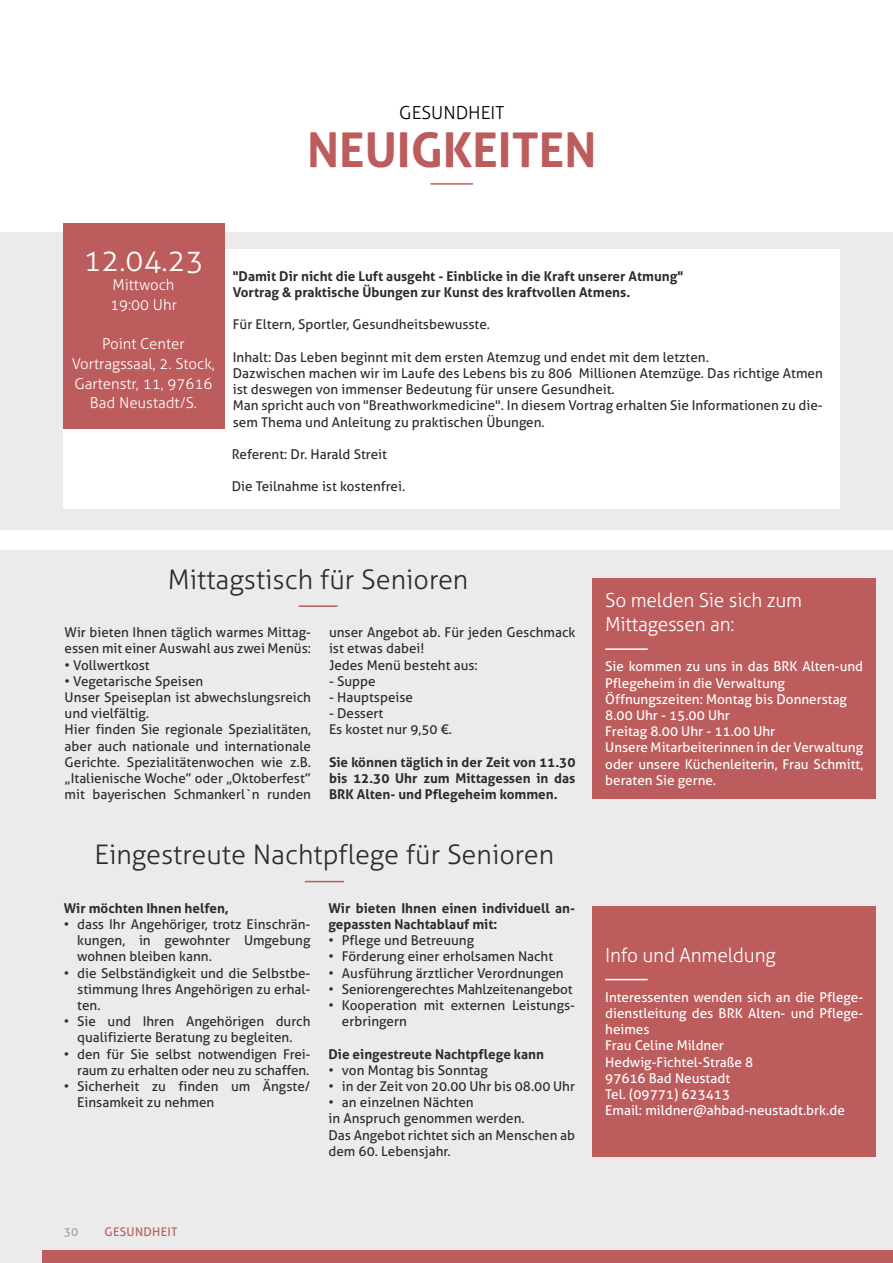
<style>
.page{position:relative;width:893px;height:1263px;background:#fff}
.page>*{position:absolute;margin:0;border:0;box-sizing:border-box;transform-origin:0 0}
.t1{font:700 48px "Aller";color:#bd5c5c}
.t2{font:300 30px "Aller";color:#fff}
.t3{font:300 27px "Aller";color:#2c2c2c}
.t4{font:300 19.5px/24px "Aller";letter-spacing:-.01em;color:#fff}
.t5{font:300 18px "Aller";color:#000}
.t6{font:300 15px/19.5px "Aller";color:#fff}
.t7{font:13.5px/16.2px "Aller";color:#2c2c2c}
.t8{font:13.5px/16.2px "Aller";color:#fff}
.t9{font:700 13.5px/16.2px "Aller";color:#2c2c2c}
.t10{font:12px "Aller";letter-spacing:.025em;color:#bd5c5c}
.t11{font:12px "Aller";color:#a3a3a3}
.s1{font-family:"Helvetica Neue LT Std"}
</style>
<div class="page">
<div style="left:0;top:551px;width:893px;height:712px;background:#ebebeb"></div>
<div style="left:43px;top:1250px;width:850px;height:13px;background:#bd5c5c"></div>
<hr style="left:431px;top:183px;width:42px;height:2px;background:#bd5c5c">
<div style="left:0;top:232px;width:893px;height:297px;background:#ebebeb"></div>
<div style="left:63px;top:249px;width:777px;height:259px;background:#fff"></div>
<div style="left:63px;top:224px;width:161px;height:111px;background:#bd5c5c"></div>
<div style="left:63px;top:318px;width:161px;height:111px;background:#bd5c5c"></div>
<hr style="left:299px;top:605px;width:39px;height:2px;background:#bd5c5c">
<hr style="left:305px;top:881px;width:39px;height:1px;background:#bd5c5c">
<div style="left:592px;top:578px;width:284px;height:221px;background:#bd5c5c"></div>
<hr style="left:605px;top:648px;width:43px;height:2px;background:#fff">
<div style="left:592px;top:906px;width:284px;height:251px;background:#bd5c5c"></div>
<hr style="left:605px;top:979px;width:43px;height:1px;background:#fff">
<h3 class="t5" style="left:399px;top:102px;width:107px">GESUNDHEIT</h3>
<h1 class="t1" style="left:307px;top:121px;width:291px">NEUIGKEITEN</h1>
<h2 class="t2" style="left:83px;top:242px;width:122px">12.04.23</h2>
<p class="t6" style="left:110px;top:275px;width:68px">Mittwoch<br>19:00 Uhr</p>
<p class="t6" style="left:72px;top:334px;width:145px;text-align:center">Point Center<br>Vortragssaal, 2. Stock,<br>Gartenstr, 11, 97616<br>Bad Neustadt/S.</p>
<p class="t9" style="left:233px;top:268px;width:452px">"Damit Dir nicht die Luft ausgeht - Einblicke in die Kraft unserer Atmung"<br>Vortrag <span class="s1">&amp;</span> praktische Übungen zur Kunst des kraftvollen Atmens.</p>
<p class="t7" style="left:233px;top:316px;width:259px">Für Eltern, Sportler, Gesundheitsbewusste.</p>
<p class="t7" style="left:233px;top:349px;width:592px">Inhalt: Das Leben beginnt mit dem ersten Atemzug und endet mit dem letzten.<br>Dazwischen machen wir im Laufe des Lebens bis zu 806 Millionen Atemzüge. Das richtige Atmen ist deswegen von immenser Bedeutung für unsere Gesundheit.<br>Man spricht auch von "Breathworkmedicine". In diesem Vortrag erhalten Sie Informationen zu die&shy;sem Thema und Anleitung zu praktischen Übungen.</p>
<p class="t7" style="left:232px;top:446px;width:157px">Referent: Dr. Harald Streit</p>
<p class="t7" style="left:232px;top:478px;width:175px">Die Teilnahme ist kostenfrei.</p>
<h3 class="t3" style="left:168px;top:563px;width:302px">Mittagstisch für Senioren</h3>
<p class="t7" style="left:65px;top:624px;width:248px">Wir bieten Ihnen täglich warmes Mittag&shy;essen mit einer Auswahl aus zwei Menüs:</p>
<p class="t7" style="left:65px;top:657px;width:87px">• Vollwertkost</p>
<p class="t7" style="left:65px;top:673px;width:248px">• Vegetarische Speisen<br>Unser Speiseplan ist abwechslungsreich und vielfältig.<br>Hier finden Sie regionale Spezialitäten, aber auch nationale und internationale Gerichte. Spezialitätenwochen wie z.B. „Italienische Woche” oder „Oktoberfest” mit bayerischen Schmankerl`n runden</p>
<p class="t7" style="left:329px;top:624px;width:248px">unser Angebot ab. Für jeden Geschmack ist etwas dabei!<br>Jedes Menü besteht aus:</p>
<p class="t7" style="left:329px;top:673px;width:48px">- Suppe</p>
<p class="t7" style="left:329px;top:689px;width:86px">- Hauptspeise</p>
<p class="t7" style="left:329px;top:705px;width:125px">- Dessert<br>Es kostet nur 9,50 €.</p>
<p class="t9" style="left:329px;top:754px;width:248px;text-align:justify">Sie können täglich in der Zeit von 11.30 bis 12.30 Uhr zum Mittagessen in das BRK Alten- und Pflegeheim kommen.</p>
<h3 class="t3" style="left:94px;top:838px;width:461px">Eingestreute Nachtpflege für Senioren</h3>
<p class="t9" style="left:64px;top:900px;width:167px">Wir möchten Ihnen helfen,</p>
<p class="t7" style="left:77px;top:916px;width:235px;text-align:justify;text-indent:-14px">• dass Ihr Angehöriger, trotz Einschrän&shy;kungen, in gewohnter Umgebung wohnen bleiben kann.</p>
<p class="t7" style="left:77px;top:964px;width:235px;text-align:justify;text-indent:-14px">• die Selbständigkeit und die Selbstbe&shy;stimmung Ihres Angehörigen zu erhal&shy;ten.</p>
<p class="t7" style="left:64px;top:1013px;width:248px;text-align:center">• Sie und Ihren Angehörigen durch qualifizierte Beratung zu begleiten.</p>
<p class="t7" style="left:64px;top:1045px;width:248px;text-align:right">• den für Sie selbst notwendigen Frei&shy;raum zu erhalten oder neu zu schaffen.</p>
<p class="t7" style="left:77px;top:1078px;width:235px;text-indent:-14px">• Sicherheit zu finden um Ängste/<br>Einsamkeit zu nehmen</p>
<p class="t9" style="left:328px;top:900px;width:248px">Wir bieten Ihnen einen individuell an&shy;gepassten Nachtablauf mit:</p>
<p class="t7" style="left:328px;top:932px;width:147px">• Pflege und Betreuung</p>
<p class="t7" style="left:328px;top:948px;width:226px">• Förderung einer erholsamen Nacht</p>
<p class="t7" style="left:328px;top:964px;width:237px">• Ausführung ärztlicher Verordnungen</p>
<p class="t7" style="left:328px;top:981px;width:246px">• Seniorengerechtes Mahlzeitenangebot</p>
<p class="t7" style="left:342px;top:997px;width:235px;text-indent:-14px">• Kooperation mit externen Leistungs&shy;erbringern</p>
<p class="t9" style="left:328px;top:1045px;width:217px">Die eingestreute Nachtpflege kann</p>
<p class="t7" style="left:328px;top:1062px;width:161px">• von Montag bis Sonntag</p>
<p class="t7" style="left:328px;top:1078px;width:248px">• in der Zeit von 20.00 Uhr bis 08.00 Uhr</p>
<p class="t7" style="left:328px;top:1094px;width:248px">• an einzelnen Nächten<br>in Anspruch genommen werden.<br>Das Angebot richtet sich an Menschen ab dem 60. Lebensjahr.</p>
<p class="t11" style="left:64px;top:1224px;width:16px">30</p>
<p class="t10" style="left:105px;top:1224px;width:74px">GESUNDHEIT</p>
<h3 class="t4" style="left:605px;top:588px;width:198px">So melden Sie sich zum<br>Mittagessen an:</h3>
<p class="t8" style="left:605px;top:658px;width:259px">Sie kommen zu uns in das BRK Alten-und<br>Pflegeheim in die Verwaltung<br>Öffnungszeiten: Montag bis Donnerstag<br>8.00 Uhr - 15.00 Uhr<br>Freitag 8.00 Uhr - 11.00 Uhr<br>Unsere Mitarbeiterinnen in der Verwaltung oder unsere Küchenleiterin, Frau Schmitt, beraten Sie gerne.</p>
<h3 class="t4" style="left:605px;top:943px;width:172px">Info und Anmeldung</h3>
<p class="t8" style="left:605px;top:989px;width:259px">Interessenten wenden sich an die Pflege&shy;dienstleitung des BRK Alten- und Pflege&shy;heimes<br>Frau Celine Mildner<br>Hedwig-Fichtel-Straße 8<br>97616 Bad Neustadt<br>Tel. (09771) 623413<br>Email: mildner@ahbad-neustadt.brk.de</p>
</div>
